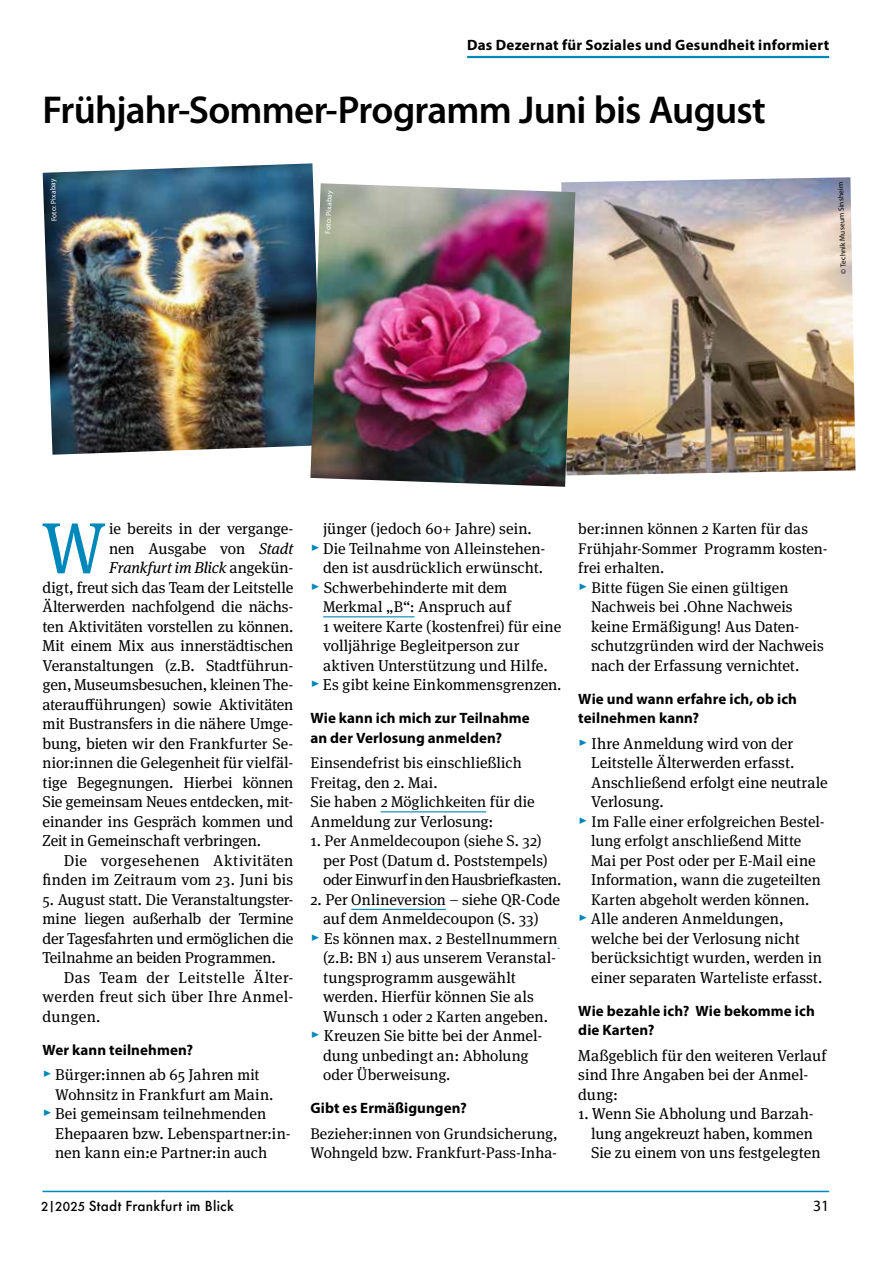
<style>
.page{position:relative;width:893px;height:1263px;background:#fff}
.page>*{position:absolute;margin:0;border:0;box-sizing:border-box;transform-origin:0 0}
.t1{font:72.3px "Meta Serif OT";color:#0088ba}
.t2{font:600 39px "Myriad Pro";letter-spacing:-.02em;color:#000}
.t3{font:15.75px/19.5px "Meta Serif OT";color:#000}
.t4{font:15.75px "Meta Serif OT";letter-spacing:.025em;color:#000}
.t5{font:italic 15.75px "Meta Serif OT";letter-spacing:-.01em;color:#000}
.t6{font:15.75px "Myriad Pro";color:#000}
.t7{font:15.45px/19.5px "Meta Serif OT";letter-spacing:.005em;color:#000}
.t8{font:700 15px/19.5px "Myriad Pro";letter-spacing:.005em;color:#000}
.t9{font:500 13.5px "Futura";letter-spacing:.02em;color:#000}
.t10{font:7.5px "Myriad Pro";color:#fff}
.t11{font:7.5px "Myriad Pro";color:#000}
.s1{font-style:italic}
.s2{font-style:normal}
.s3{font-size:15.45px}
.s4{font-size:18px;color:#0088ba}
.s5{font-size:15.75px}
.s6{font-size:12px}
</style>
<div class="page">
<hr style="left:43px;top:1191px;width:786px;height:1px;background:#0088ba">
<hr style="left:467px;top:56px;width:362px;height:2px;background:#0088ba">
<hr style="left:323px;top:616px;width:92px;height:1px;background:#0088ba">
<hr style="left:381px;top:811px;width:105px;height:1px;background:#0088ba">
<hr style="left:351px;top:909px;width:95px;height:1px;background:#0088ba">
<img style="left:561px;top:177px;width:294px;height:298px">
<img style="left:43px;top:163px;width:271px;height:292px">
<img style="left:310px;top:183px;width:265px;height:304px">
<p class="t8" style="left:467px;top:34px;width:364px">Das Dezernat für Soziales und Gesundheit informiert</p>
<h2 class="t2" style="left:43px;top:85px;width:725px">Frühjahr-Sommer-Programm Juni bis August</h2>
<p class="t10" style="left:50px;top:222px;width:44px;rotate:-92deg">Foto: Pixabay</p>
<p class="t10" style="left:323px;top:233px;width:44px;rotate:-88deg">Foto: Pixabay</p>
<p class="t11" style="left:839px;top:274px;width:93px;rotate:-92deg">© Technik Museum Sinsheim</p>
<h1 class="t1" style="left:41px;top:507px;width:66px">W</h1>
<p class="t3" style="left:109px;top:519px;width:186px">ie bereits in der vergange-</p>
<p class="t3" style="left:109px;top:539px;width:186px">nen Ausgabe von <span class="s1">Stadt</span></p>
<p class="t5" style="left:109px;top:559px;width:186px">Frankfurt im Blick <span class="s2">angekün-</span></p>
<p class="t3" style="left:43px;top:578px;width:252px">digt, freut sich das Team der Leitstelle</p>
<p class="t3" style="left:43px;top:597px;width:252px">Älterwerden nachfolgend die nächs-</p>
<p class="t3" style="left:43px;top:617px;width:252px">ten Aktivitäten vorstellen zu können.</p>
<p class="t3" style="left:43px;top:636px;width:252px">Mit einem Mix aus innerstädtischen</p>
<p class="t3" style="left:43px;top:656px;width:252px">Veranstaltungen (z.B. Stadtführun-</p>
<p class="t3" style="left:43px;top:675px;width:252px">gen, Museumsbesuchen, kleinen The-</p>
<p class="t3" style="left:43px;top:695px;width:252px">ateraufführungen) sowie Aktivitäten</p>
<p class="t3" style="left:43px;top:714px;width:252px">mit Bustransfers in die nähere Umge-</p>
<p class="t3" style="left:43px;top:734px;width:252px">bung, bieten wir den <span class="s3">Frankfurter Se-</span></p>
<p class="t3" style="left:43px;top:753px;width:252px"><span class="s3">nior:innen</span> die Gelegenheit für vielfäl-</p>
<p class="t3" style="left:43px;top:773px;width:252px">tige Begegnungen. Hierbei können</p>
<p class="t3" style="left:43px;top:792px;width:252px">Sie gemeinsam Neues entdecken, mit-</p>
<p class="t3" style="left:43px;top:812px;width:252px">einander ins Gespräch kommen und</p>
<p class="t3" style="left:43px;top:831px;width:220px">Zeit in Gemeinschaft verbringen.</p>
<p class="t4" style="left:64px;top:851px;width:231px">Die vorgesehenen Aktivitäten</p>
<p class="t3" style="left:43px;top:870px;width:252px">finden im Zeitraum vom 23. Juni bis</p>
<p class="t3" style="left:43px;top:890px;width:252px;text-align:justify">5. August statt. Die Veranstaltungster&shy;mine liegen außerhalb der Termine der Tagesfahrten und ermöglichen die Teilnahme an beiden Programmen.</p>
<p class="t3" style="left:43px;top:968px;width:252px;text-align:justify;text-indent:21px">Das Team der Leitstelle Älter&shy;werden freut sich über Ihre Anmel&shy;dungen.</p>
<p class="t8" style="left:43px;top:1039px;width:152px">Wer kann teilnehmen?</p>
<p class="t3" style="left:43px;top:1065px;width:219px"><span class="s4">▸</span> Bürger:innen ab 65 Jahren <span class="s3">mit</span></p>
<p class="t3" style="left:55px;top:1085px;width:220px"><span class="s3">Wohnsitz</span> in Frankfurt am Main.</p>
<p class="t3" style="left:43px;top:1104px;width:225px"><span class="s4">▸</span> Bei gemeinsam teilnehmenden</p>
<p class="t3" style="left:55px;top:1124px;width:237px">Ehepaaren bzw. Lebenspartner:in-</p>
<p class="t3" style="left:55px;top:1143px;width:214px">nen kann ein:e Partner:in auch</p>
<p class="t3" style="left:323px;top:519px;width:210px">jünger (jedoch 60+ Jahre) sein.</p>
<p class="t3" style="left:310px;top:539px;width:237px"><span class="s4">▸</span> Die Teilnahme von Alleinstehen-</p>
<p class="t3" style="left:323px;top:558px;width:222px">den ist ausdrücklich erwünscht.</p>
<p class="t3" style="left:310px;top:578px;width:198px"><span class="s4">▸</span> Schwerbehinderte mit dem</p>
<p class="t7" style="left:323px;top:598px;width:189px">Merkmal „B“: <span class="s5">Anspruch auf</span></p>
<p class="t3" style="left:323px;top:617px;width:240px">1 weitere Karte (kostenfrei) für eine</p>
<p class="t3" style="left:323px;top:636px;width:198px">volljährige Begleitperson zur</p>
<p class="t3" style="left:323px;top:656px;width:226px">aktiven Unterstützung und Hilfe.</p>
<p class="t3" style="left:310px;top:675px;width:252px"><span class="s4">▸</span> Es gibt keine Einkommensgrenzen.</p>
<p class="t8" style="left:310px;top:708px;width:221px">Wie kann ich mich zur Teilnahme an der Verlosung anmelden?</p>
<p class="t7" style="left:310px;top:754px;width:213px">Einsendefrist bis einschließlich<br>Freitag, den 2. Mai.</p>
<p class="t3" style="left:310px;top:792px;width:226px">Sie haben <span class="s3">2 Möglichkeiten</span> für die<br>Anmeldung zur Verlosung:</p>
<p class="t7" style="left:310px;top:832px;width:233px"><span class="s5">1.</span> Per Anmeldecoupon (siehe S. 32)</p>
<p class="t3" style="left:323px;top:851px;width:240px">per Post (Datum d. Poststempels) oder Einwurf in den Hausbriefkasten.</p>
<p class="t3" style="left:310px;top:890px;width:251px;text-align:center">2. Per <span class="s3">Onlineversion</span> – siehe QR-Code auf dem Anmeldecoupon (S. 33)</p>
<p class="t7" style="left:310px;top:929px;width:249px"><span class="s4">▸</span> <span class="s5">Es können</span> max. 2 Bestellnummern</p>
<p class="t3" style="left:323px;top:948px;width:234px">(z.B: BN 1) aus unserem Veranstal-</p>
<p class="t3" style="left:323px;top:968px;width:194px">tungsprogramm ausgewählt</p>
<p class="t3" style="left:323px;top:987px;width:212px">werden. Hierfür können Sie als</p>
<p class="t3" style="left:323px;top:1007px;width:226px">Wunsch <span class="s3">1 oder 2 Karten</span> angeben.</p>
<p class="t3" style="left:310px;top:1026px;width:234px"><span class="s4">▸</span> Kreuzen Sie bitte bei der Anmel-</p>
<p class="t3" style="left:323px;top:1046px;width:207px">dung unbedingt an: <span class="s3">Abholung</span></p>
<p class="t7" style="left:323px;top:1066px;width:129px">oder Überweisung.</p>
<p class="t8" style="left:310px;top:1098px;width:158px">Gibt es Ermäßigungen?</p>
<p class="t7" style="left:310px;top:1124px;width:249px">Bezieher:innen von Grundsicherung,<br>Wohngeld bzw. Frankfurt-Pass-Inha-</p>
<p class="t7" style="left:578px;top:520px;width:231px">ber:innen können 2 Karten für das</p>
<p class="t7" style="left:578px;top:539px;width:251px">Frühjahr-Sommer Programm kosten-</p>
<p class="t7" style="left:578px;top:559px;width:88px">frei erhalten.</p>
<p class="t7" style="left:578px;top:578px;width:212px"><span class="s4">▸</span> Bitte fügen Sie einen gültigen</p>
<p class="t7" style="left:591px;top:598px;width:203px">Nachweis bei .<span class="s5">Ohne Nachweis</span></p>
<p class="t3" style="left:591px;top:617px;width:234px">keine Ermäßigung! Aus Daten&shy;schutzgründen wird der Nachweis nach der Erfassung vernichtet.</p>
<p class="t8" style="left:578px;top:688px;width:220px">Wie und wann erfahre ich, ob ich teilnehmen kann?</p>
<p class="t3" style="left:591px;top:734px;width:238px;text-indent:-13px"><span class="s4">▸</span> Ihre Anmeldung wird von der<br>Leitstelle Älterwerden erfasst.<br>Anschließend erfolgt eine neutrale<br>Verlosung.</p>
<p class="t7" style="left:591px;top:812px;width:235px;text-indent:-13px"><span class="s4">▸</span> Im Falle einer erfolgreichen Bestel&shy;lung erfolgt anschließend Mitte</p>
<p class="t3" style="left:591px;top:851px;width:226px"><span class="s3">Mai</span> per Post oder per E-Mail eine</p>
<p class="t7" style="left:591px;top:871px;width:231px"><span class="s5">Information,</span> wann die zugeteilten<br>Karten abgeholt werden können.</p>
<p class="t3" style="left:591px;top:909px;width:233px;text-indent:-13px"><span class="s4">▸</span> Alle anderen Anmeldungen, welche bei der Verlosung nicht berücksichtigt wurden, werden in einer separaten Warteliste erfasst.</p>
<p class="t8" style="left:578px;top:1000px;width:238px">Wie bezahle ich? Wie bekomme ich die Karten?</p>
<p class="t3" style="left:578px;top:1046px;width:250px">Maßgeblich für den weiteren Verlauf sind Ihre Angaben bei der Anmel&shy;dung:</p>
<p class="t3" style="left:591px;top:1104px;width:231px;text-indent:-13px">1. Wenn Sie Abholung und Barzah&shy;lung angekreuzt haben, kommen<br>Sie zu einem von uns festgelegten</p>
<p class="t9" style="left:41px;top:1197px;width:194px"><span class="s6">2|2025</span> Stadt Frankfurt im Blick</p>
<p class="t6" style="left:813px;top:1196px;width:18px">31</p>
</div>
